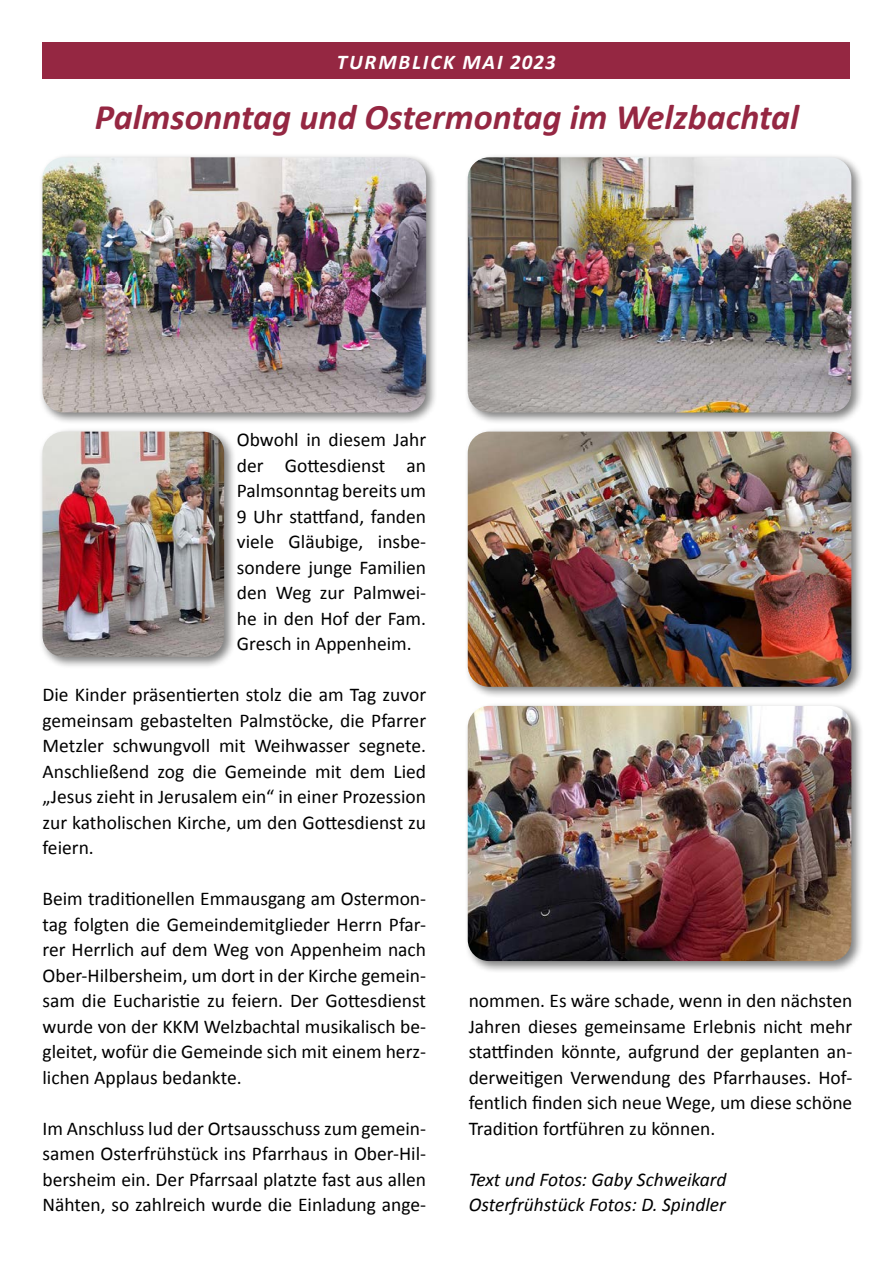
<style>
.page{position:relative;width:893px;height:1263px;background:#fff}
.page>*{position:absolute;margin:0;border:0;box-sizing:border-box;transform-origin:0 0}
.t1{font:italic 700 36px "Calibri";color:#952742}
.t2{font:italic 700 21px "Calibri";letter-spacing:.09em;color:#fff}
.t3{font:19.5px/25.5px "Calibri";color:#000;text-align:justify}
.t4{font:italic 19.5px/25.5px "Calibri";color:#000}
</style>
<div class="page">
<div style="left:42px;top:43px;width:808px;height:36px;background:#952742"></div>
<div style="left:464px;top:153px;width:400px;height:272px;background:#000;opacity:.5"></div>
<img style="left:468px;top:157px;width:383px;height:255px">
<div style="left:464px;top:427px;width:400px;height:272px;background:#000;opacity:.5"></div>
<img style="left:468px;top:432px;width:383px;height:255px">
<div style="left:464px;top:702px;width:400px;height:271px;background:#000;opacity:.5"></div>
<img style="left:468px;top:706px;width:383px;height:255px">
<div style="left:39px;top:153px;width:400px;height:272px;background:#000;opacity:.5"></div>
<img style="left:43px;top:157px;width:383px;height:255px">
<div style="left:39px;top:427px;width:197px;height:242px;background:#000;opacity:.5"></div>
<img style="left:43px;top:432px;width:181px;height:225px">
<p class="t2" style="left:337px;top:49px;width:220px">TURMBLICK MAI 2023</p>
<h1 class="t1" style="left:95px;top:95px;width:706px">Palmsonntag und Ostermontag im Welzbachtal</h1>
<p class="t3" style="left:237px;top:426px;width:191px">Obwohl in diesem Jahr der Gottesdienst an Palmsonntag bereits um 9 Uhr stattfand, fanden viele Gläubige, insbe&shy;sondere junge Familien den Weg zur Palmwei&shy;he in den Hof der Fam.<br>Gresch in Appenheim.</p>
<p class="t3" style="left:43px;top:681px;width:385px">Die Kinder präsentierten stolz die am Tag zuvor gemeinsam gebastelten Palmstöcke, die Pfarrer Metzler schwungvoll mit Weihwasser segnete.<br>Anschließend zog die Gemeinde mit dem Lied „Jesus zieht in Jerusalem ein“ in einer Prozession zur katholischen Kirche, um den Gottesdienst zu feiern.</p>
<p class="t3" style="left:43px;top:885px;width:385px">Beim traditionellen Emmausgang am Ostermon&shy;tag folgten die Gemeindemitglieder Herrn Pfar&shy;rer Herrlich auf dem Weg von Appenheim nach Ober-Hilbersheim, um dort in der Kirche gemein&shy;sam die Eucharistie zu feiern. Der Gottesdienst wurde von der KKM Welzbachtal musikalisch be&shy;gleitet, wofür die Gemeinde sich mit einem herz&shy;lichen Applaus bedankte.</p>
<p class="t3" style="left:43px;top:1115px;width:385px">Im Anschluss lud der Ortsausschuss zum gemein&shy;samen Osterfrühstück ins Pfarrhaus in Ober-Hil&shy;bersheim ein. Der Pfarrsaal platzte fast aus allen Nähten, so zahlreich wurde die Einladung ange-</p>
<p class="t3" style="left:469px;top:987px;width:385px">nommen. Es wäre schade, wenn in den nächsten Jahren dieses gemeinsame Erlebnis nicht mehr stattfinden könnte, aufgrund der geplanten an&shy;derweitigen Verwendung des Pfarrhauses. Hof&shy;fentlich finden sich neue Wege, um diese schöne Tradition fortführen zu können.</p>
<p class="t4" style="left:469px;top:1166px;width:259px">Text und Fotos: Gaby Schweikard<br>Osterfrühstück Fotos: D. Spindler</p>
</div>
